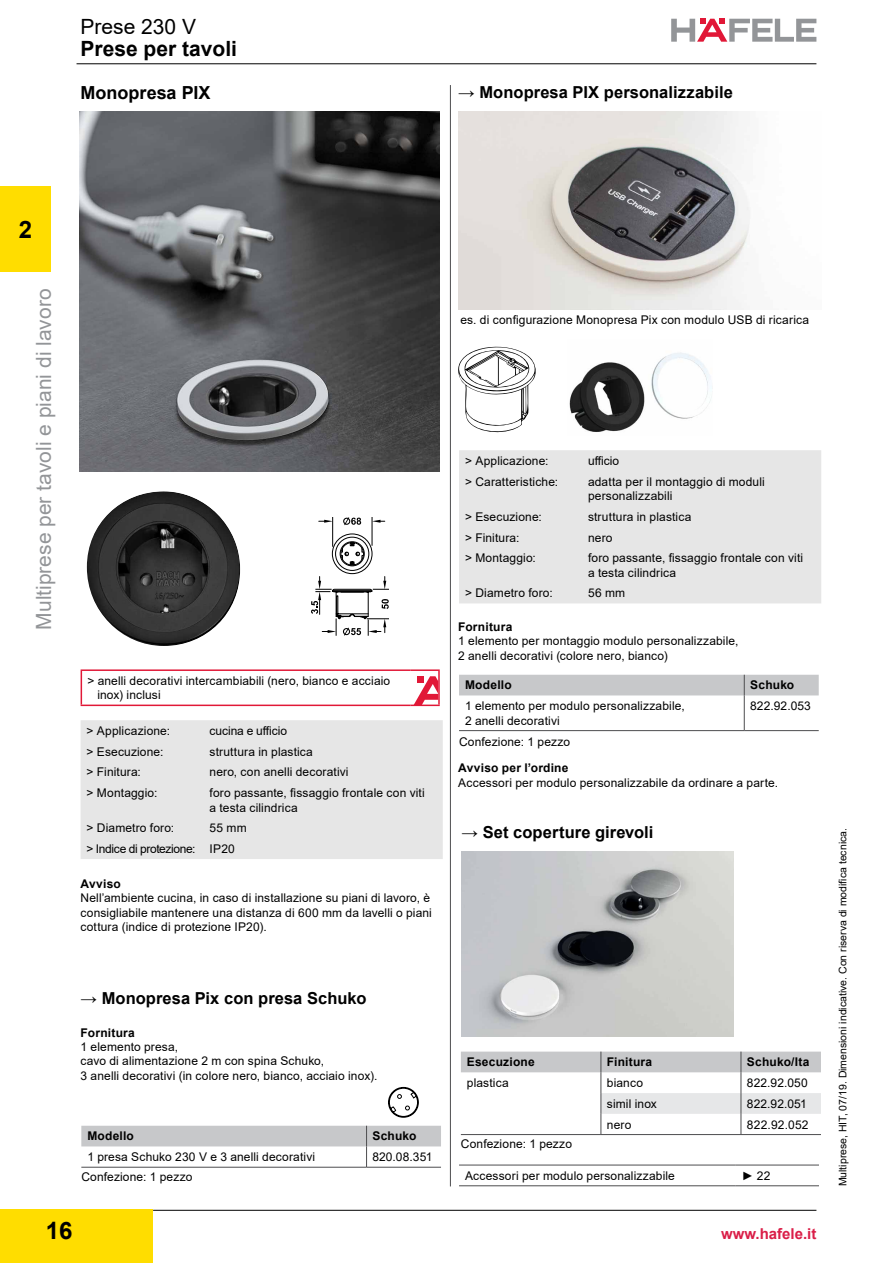
<style>
.page{position:relative;width:893px;height:1263px;background:#fff}
.page>*{position:absolute;margin:0;border:0;box-sizing:border-box;transform-origin:0 0}
.t1{font:700 24px "Arial";color:#000}
.t2{font:21px "Arial";color:#939598}
.t3{font:700 21px "Arial";color:#000}
.t4{font:21px "Arial";color:#000}
.t5{font:700 18px "Arial";color:#000}
.t6{font:700 16.5px "Arial";letter-spacing:.005em;color:#000}
.t7{font:700 15px "Arial";color:#da1e48}
.t8{font:12px/14.4px "Arial";letter-spacing:.01em;color:#000}
.t9{font:700 12px "Arial";letter-spacing:.015em;color:#000}
.t10{font:12px/20.7px "Arial";letter-spacing:-.025em;color:#000}
.t11{font:10.5px "Arial";color:#000}
</style>
<div class="page">
<hr style="left:77px;top:63px;width:739px;height:1px;background:#000">
<hr style="left:153px;top:1210px;width:663px;height:1px;background:#000">
<svg style="left:671px;top:19px;width:145px;height:23px"></svg>
<div style="left:0;top:187px;width:51px;height:85px;background:#fd0"></div>
<div style="left:0;top:1210px;width:153px;height:53px;background:#fd0"></div>
<hr style="left:459px;top:1165px;width:277px;height:1px;background:#4d4d4f">
<hr style="left:736px;top:1165px;width:83px;height:1px;background:#4d4d4f">
<hr style="left:459px;top:1185px;width:277px;height:1px;background:#4d4d4f">
<hr style="left:736px;top:1185px;width:83px;height:1px;background:#4d4d4f">
<svg style="left:461px;top:1051px;width:360px;height:83px"></svg>
<hr style="left:461px;top:1134px;width:140px;height:1px;background:#4d4d4f">
<hr style="left:601px;top:1134px;width:140px;height:1px;background:#4d4d4f">
<hr style="left:741px;top:1134px;width:80px;height:1px;background:#4d4d4f">
<hr style="left:744px;top:695px;width:1px;height:35px;background:#4d4d4f">
<div style="left:459px;top:675px;width:360px;height:20px;background:#c7c8ca"></div>
<hr style="left:459px;top:730px;width:285px;height:1px;background:#4d4d4f">
<hr style="left:744px;top:730px;width:75px;height:1px;background:#4d4d4f">
<svg style="left:81px;top:1126px;width:360px;height:41px"></svg>
<hr style="left:81px;top:1167px;width:286px;height:1px;background:#4d4d4f">
<hr style="left:367px;top:1167px;width:74px;height:1px;background:#4d4d4f">
<svg style="left:388px;top:1087px;width:31px;height:30px"></svg>
<img style="left:80px;top:111px;width:360px;height:360px">
<div style="left:81px;top:720px;width:362px;height:139px;background:#e6e6e6"></div>
<hr style="left:81px;top:669px;width:329px;height:2px;background:#e11837">
<hr style="left:81px;top:671px;width:1px;height:34px;background:#e11837">
<hr style="left:410px;top:669px;width:30px;height:2px;background:#e11837">
<hr style="left:438px;top:671px;width:2px;height:34px;background:#e11837">
<hr style="left:81px;top:705px;width:329px;height:1px;background:#e11837">
<hr style="left:410px;top:705px;width:30px;height:1px;background:#e11837">
<svg style="left:414px;top:676px;width:24px;height:29px"></svg>
<img style="left:87px;top:491px;width:153px;height:155px;border-radius:76px">
<svg style="left:311px;top:517px;width:78px;height:119px"></svg>
<hr style="left:450px;top:85px;width:1px;height:1101px;background:#4d4d4f">
<div style="left:459px;top:450px;width:362px;height:153px;background:#e6e6e6"></div>
<img style="left:569px;top:352px;width:143px;height:80px">
<svg style="left:458px;top:346px;width:78px;height:87px"></svg>
<img style="left:461px;top:851px;width:273px;height:186px">
<img style="left:459px;top:111px;width:291px;height:198px">
<h2 class="t4" style="left:81px;top:12px;width:117px">Prese 230 V</h2>
<h2 class="t3" style="left:81px;top:34px;width:158px">Prese per tavoli</h2>
<h3 class="t5" style="left:81px;top:80px;width:131px">Monopresa PIX</h3>
<h3 class="t6" style="left:458px;top:80px;width:276px">→ Monopresa PIX personalizzabile</h3>
<h1 class="t1" style="left:19px;top:213px;width:15px">2</h1>
<h2 class="t2" style="left:29px;top:630px;width:342px;rotate:-90deg">Multiprese per tavoli e piani di lavoro</h2>
<p class="t8" style="left:97px;top:673px;width:294px;text-indent:-10px">&gt; anelli decorativi intercambiabili (nero, bianco e acciaio inox) inclusi</p>
<p class="t8" style="left:87px;top:723px;width:85px">&gt; Applicazione:</p>
<p class="t8" style="left:210px;top:723px;width:79px">cucina e ufficio</p>
<p class="t8" style="left:87px;top:744px;width:78px">&gt; Esecuzione:</p>
<p class="t8" style="left:210px;top:744px;width:105px">struttura in plastica</p>
<p class="t8" style="left:87px;top:765px;width:56px">&gt; Finitura:</p>
<p class="t8" style="left:210px;top:765px;width:141px">nero, con anelli decorativi</p>
<p class="t8" style="left:87px;top:786px;width:72px">&gt; Montaggio:</p>
<p class="t8" style="left:210px;top:786px;width:217px">foro passante, fissaggio frontale con viti a testa cilindrica</p>
<p class="t8" style="left:87px;top:821px;width:89px">&gt; Diametro foro:</p>
<p class="t10" style="left:87px;top:818px;width:162px;text-indent:123px">55 mm &gt; Indice di protezione: IP20</p>
<p class="t9" style="left:81px;top:875px;width:42px">Avviso</p>
<p class="t8" style="left:81px;top:891px;width:353px">Nell’ambiente cucina, in caso di installazione su piani di lavoro, è consigliabile mantenere una distanza di 600 mm da lavelli o piani cottura (indice di protezione IP20).</p>
<h3 class="t6" style="left:81px;top:986px;width:287px">→ Monopresa Pix con presa Schuko</h3>
<p class="t9" style="left:81px;top:1024px;width:56px">Fornitura</p>
<p class="t8" style="left:81px;top:1039px;width:298px">1 elemento presa,<br>cavo di alimentazione 2 m con spina Schuko,<br>3 anelli decorativi (in colore nero, bianco, acciaio inox).</p>
<p class="t9" style="left:87px;top:1128px;width:48px">Modello</p>
<p class="t9" style="left:373px;top:1128px;width:46px">Schuko</p>
<p class="t8" style="left:87px;top:1150px;width:229px">1 presa Schuko 230 V e 3 anelli decorativi</p>
<p class="t8" style="left:373px;top:1150px;width:61px">820.08.351</p>
<p class="t8" style="left:81px;top:1169px;width:113px">Confezione: 1 pezzo</p>
<h1 class="t1" style="left:46px;top:1214px;width:28px">16</h1>
<p class="t8" style="left:460px;top:313px;width:350px">es. di configurazione Monopresa Pix con modulo USB di ricarica</p>
<p class="t8" style="left:465px;top:453px;width:85px">&gt; Applicazione:</p>
<p class="t8" style="left:588px;top:453px;width:32px">ufficio</p>
<p class="t8" style="left:465px;top:474px;width:95px">&gt; Caratteristiche:</p>
<p class="t8" style="left:588px;top:474px;width:178px">adatta per il montaggio di moduli personalizzabili</p>
<p class="t8" style="left:465px;top:509px;width:78px">&gt; Esecuzione:</p>
<p class="t8" style="left:588px;top:509px;width:105px">struttura in plastica</p>
<p class="t8" style="left:465px;top:530px;width:56px">&gt; Finitura:</p>
<p class="t8" style="left:588px;top:530px;width:26px">nero</p>
<p class="t8" style="left:465px;top:551px;width:72px">&gt; Montaggio:</p>
<p class="t8" style="left:588px;top:551px;width:217px">foro passante, fissaggio frontale con viti a testa cilindrica</p>
<p class="t8" style="left:465px;top:586px;width:89px">&gt; Diametro foro:</p>
<p class="t8" style="left:588px;top:586px;width:39px">56 mm</p>
<p class="t9" style="left:458px;top:618px;width:56px">Fornitura</p>
<p class="t8" style="left:458px;top:634px;width:282px">1 elemento per montaggio modulo personalizzabile,<br>2 anelli decorativi (colore nero, bianco)</p>
<p class="t9" style="left:465px;top:677px;width:48px">Modello</p>
<p class="t9" style="left:750px;top:677px;width:46px">Schuko</p>
<p class="t8" style="left:465px;top:699px;width:221px">1 elemento per modulo personalizzabile,<br>2 anelli decorativi</p>
<p class="t8" style="left:750px;top:699px;width:62px">822.92.053</p>
<p class="t8" style="left:459px;top:734px;width:113px">Confezione: 1 pezzo</p>
<p class="t9" style="left:458px;top:760px;width:112px">Avviso per l’ordine</p>
<p class="t8" style="left:458px;top:775px;width:321px">Accessori per modulo personalizzabile da ordinare a parte.</p>
<h3 class="t6" style="left:462px;top:821px;width:193px">→ Set coperture girevoli</h3>
<p class="t9" style="left:467px;top:1054px;width:69px">Esecuzione</p>
<p class="t9" style="left:607px;top:1054px;width:47px">Finitura</p>
<p class="t9" style="left:747px;top:1054px;width:64px">Schuko/Ita</p>
<p class="t8" style="left:467px;top:1075px;width:43px">plastica</p>
<p class="t8" style="left:607px;top:1075px;width:38px">bianco</p>
<p class="t8" style="left:747px;top:1075px;width:62px">822.92.050</p>
<p class="t8" style="left:607px;top:1096px;width:52px">simil inox</p>
<p class="t8" style="left:747px;top:1096px;width:61px">822.92.051</p>
<p class="t8" style="left:607px;top:1117px;width:26px">nero</p>
<p class="t8" style="left:747px;top:1117px;width:63px">822.92.052</p>
<p class="t8" style="left:461px;top:1136px;width:113px">Confezione: 1 pezzo</p>
<p class="t8" style="left:465px;top:1168px;width:211px">Accessori per modulo personalizzabile</p>
<p class="t8" style="left:742px;top:1168px;width:30px">► 22</p>
<p class="t7" style="left:721px;top:1223px;width:97px">www.hafele.it</p>
<p class="t11" style="left:835px;top:1186px;width:360px;rotate:-90deg">Multiprese, HIT, 07/19. Dimensioni indicative. Con riserva di modifica tecnica.</p>
</div>
